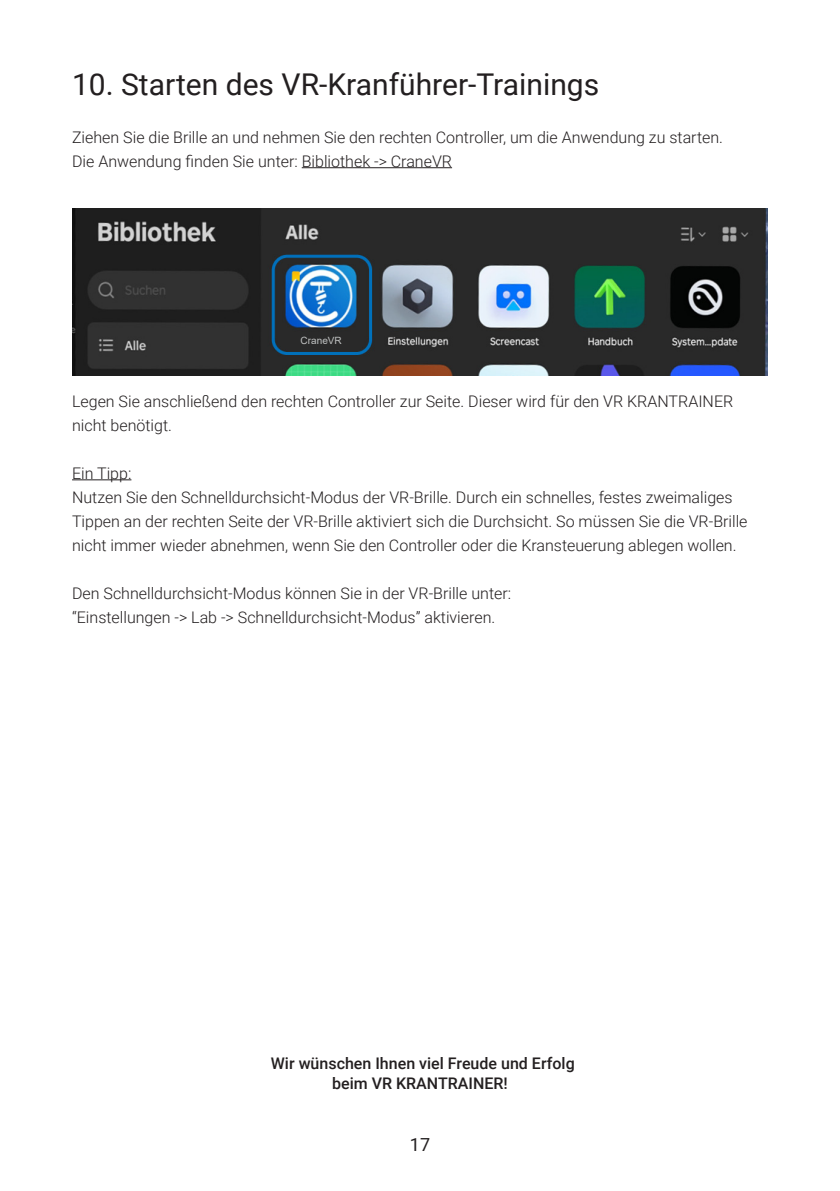
<style>
.page{position:relative;width:840px;height:1191px;background:#fff}
.page>*{position:absolute;margin:0;border:0;box-sizing:border-box;transform-origin:0 0}
.t1{font:30px "Roboto";color:#231f20}
.t2{font:18px "Roboto";color:#231f20}
.t3{font:300 16px/24px "Roboto";color:#231f20}
.t4{font:500 16px "Roboto";color:#231f20}
.t5{font:10px "Arial";color:#bfc1c1}
</style>
<div class="page">
<hr style="left:301px;top:167px;width:151px;height:1px;background:#231f20">
<hr style="left:72px;top:479px;width:59px;height:1px;background:#231f20">
<img style="left:72px;top:209px;width:695px;height:167px">
<div style="left:281px;top:333px;width:80px;height:16px;background:#292929"></div>
<p class="t1" style="left:72px;top:63px;width:528px">10. Starten des VR-Kranführer-Trainings</p>
<p class="t3" style="left:72px;top:124px;width:652px">Ziehen Sie die Brille an und nehmen Sie den rechten Controller, um die Anwendung zu starten.</p>
<p class="t3" style="left:72px;top:148px;width:381px">Die Anwendung finden Sie unter: Bibliothek -&gt; CraneVR</p>
<p class="t5" style="left:300px;top:334px;width:43px">CraneVR</p>
<p class="t3" style="left:72px;top:388px;width:662px">Legen Sie anschließend den rechten Controller zur Seite. Dieser wird für den VR KRANTRAINER nicht benötigt.</p>
<p class="t3" style="left:72px;top:460px;width:61px">Ein Tipp:</p>
<p class="t3" style="left:72px;top:484px;width:661px">Nutzen Sie den Schnelldurchsicht-Modus der VR-Brille. Durch ein schnelles, festes zweimaliges</p>
<p class="t3" style="left:72px;top:508px;width:676px">Tippen an der rechten Seite der VR-Brille aktiviert sich die Durchsicht. So müssen Sie die VR-Brille nicht immer wieder abnehmen, wenn Sie den Controller oder die Kransteuerung ablegen wollen.</p>
<p class="t3" style="left:72px;top:580px;width:440px">Den Schnelldurchsicht-Modus können Sie in der VR-Brille unter:</p>
<p class="t3" style="left:72px;top:604px;width:424px">“Einstellungen -&gt; Lab -&gt; Schnelldurchsicht-Modus” aktivieren.</p>
<p class="t4" style="left:271px;top:1052px;width:305px">Wir wünschen Ihnen viel Freude und Erfolg</p>
<p class="t4" style="left:332px;top:1071px;width:177px">beim VR KRANTRAINER!</p>
<p class="t2" style="left:409px;top:1131px;width:22px">17</p>
</div>
